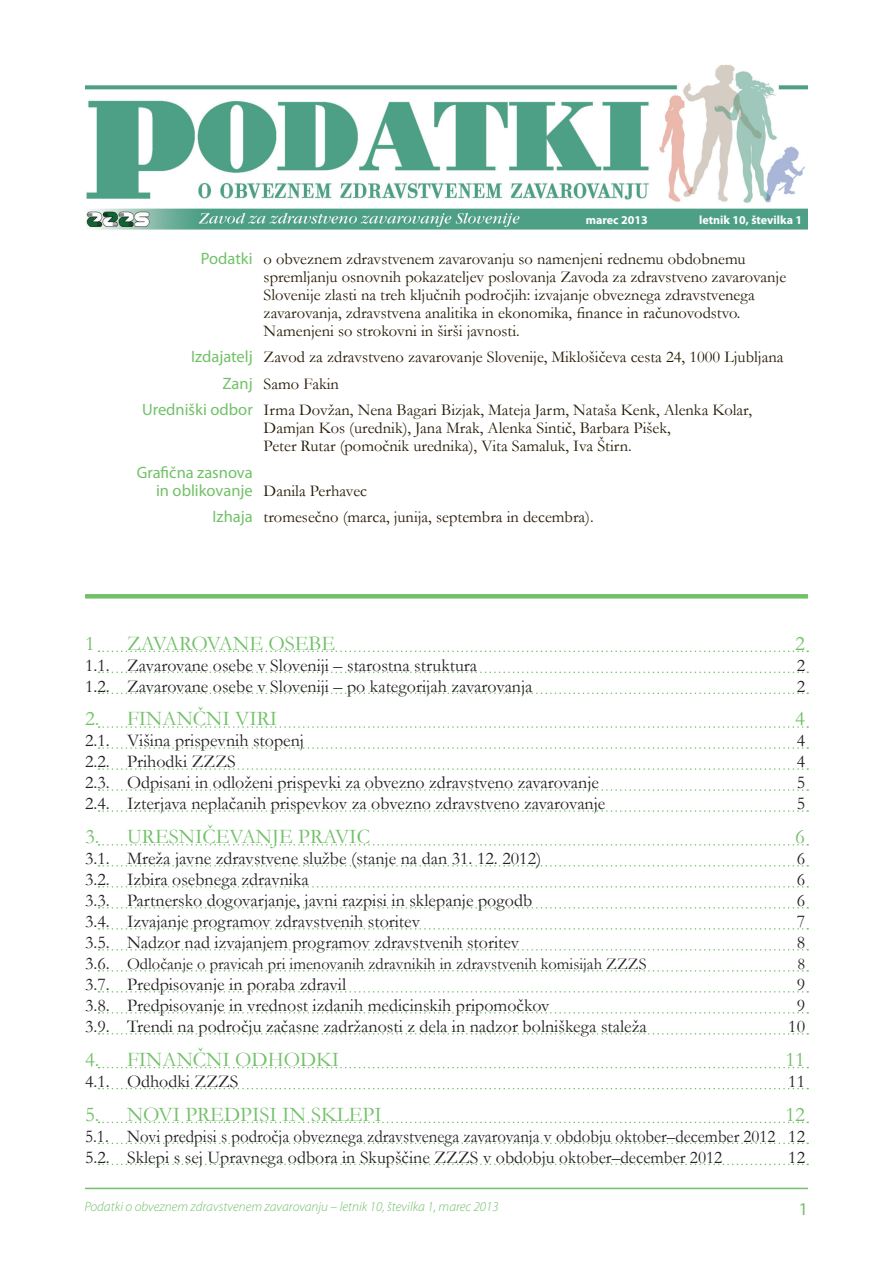
<style>
.page{position:relative;width:893px;height:1263px;background:#fff}
.page>*{position:absolute;margin:0;border:0;box-sizing:border-box;transform-origin:0 0}
.Kazalo_1{font:21px "Garamond";color:#71c167}
.Kazalo_2{font:18px "Garamond";color:#231f20}
.Kazalo_2-2{font:18px "Garamond";color:#231f20;scale:.96 1}
.naslov3{font:18px "Myriad Pro";color:#71c167}
.Kolofon_desno{font:16.5px/18px "Garamond";color:#251a05}
.Kazalo_2-3{font:16.5px "Garamond";color:#231f20}
.Kolofon_levo{font:16.5px/18px "Myriad Pro";color:#71c167;text-align:right}
.t1{font:italic 300 13.5px "Myriad Pro";color:#71c167}
.tabele{font:700 12px "Myriad Pro";color:#fff}
.s1{font-size:18px}
</style>
<div class="page">
<hr style="left:85px;top:1188px;width:723px;height:1px;background:#71c167">
<img style="left:85px;top:64px;width:723px;height:166px">
<svg style="left:99px;top:650px;width:709px;height:2px"></svg>
<svg style="left:99px;top:671px;width:709px;height:2px"></svg>
<svg style="left:99px;top:692px;width:709px;height:2px"></svg>
<svg style="left:99px;top:726px;width:709px;height:2px"></svg>
<svg style="left:99px;top:747px;width:709px;height:2px"></svg>
<svg style="left:99px;top:768px;width:709px;height:2px"></svg>
<svg style="left:99px;top:789px;width:709px;height:2px"></svg>
<svg style="left:99px;top:810px;width:709px;height:2px"></svg>
<svg style="left:99px;top:844px;width:709px;height:1px"></svg>
<svg style="left:99px;top:865px;width:709px;height:1px"></svg>
<svg style="left:99px;top:886px;width:709px;height:1px"></svg>
<svg style="left:99px;top:907px;width:709px;height:1px"></svg>
<svg style="left:99px;top:928px;width:709px;height:1px"></svg>
<svg style="left:99px;top:949px;width:709px;height:1px"></svg>
<svg style="left:99px;top:970px;width:709px;height:1px"></svg>
<svg style="left:99px;top:991px;width:709px;height:1px"></svg>
<svg style="left:99px;top:1012px;width:709px;height:1px"></svg>
<svg style="left:99px;top:1033px;width:709px;height:1px"></svg>
<svg style="left:99px;top:1067px;width:709px;height:1px"></svg>
<svg style="left:99px;top:1088px;width:709px;height:1px"></svg>
<svg style="left:99px;top:1121px;width:709px;height:2px"></svg>
<svg style="left:99px;top:1142px;width:709px;height:2px"></svg>
<svg style="left:99px;top:1163px;width:709px;height:2px"></svg>
<div style="left:85px;top:594px;width:723px;height:5px;background:#71c167"></div>
<p class="Kolofon_levo" style="left:201px;top:249px;width:53px">Podatki</p>
<p class="Kolofon_levo" style="left:191px;top:348px;width:63px">Izdajatelj</p>
<p class="Kolofon_levo" style="left:223px;top:374px;width:32px">Zanj</p>
<p class="Kolofon_levo" style="left:142px;top:401px;width:112px">Uredniški odbor</p>
<p class="Kolofon_levo" style="left:137px;top:463px;width:118px">Grafična zasnova in oblikovanje</p>
<p class="Kolofon_levo" style="left:212px;top:508px;width:42px">Izhaja</p>
<p class="tabele" style="left:586px;top:212px;width:63px">marec 2013</p>
<p class="tabele" style="left:699px;top:212px;width:104px">letnik 10, številka 1</p>
<p class="Kolofon_desno" style="left:264px;top:249px;width:524px">o obveznem zdravstvenem zavarovanju so namenjeni rednemu obdobnemu spremljanju osnovnih pokazateljev poslovanja Zavoda za zdravstveno zavarovanje Slovenije zlasti na treh ključnih področjih: izvajanje obveznega zdravstvenega zavarovanja, zdravstvena analitika in ekonomika, finance in računovodstvo.<br>Namenjeni so strokovni in širši javnosti.</p>
<p class="Kolofon_desno" style="left:264px;top:348px;width:521px">Zavod za zdravstveno zavarovanje Slovenije, Miklošičeva cesta 24, 1000 Ljubljana</p>
<p class="Kolofon_desno" style="left:264px;top:374px;width:77px">Samo Fakin</p>
<p class="Kolofon_desno" style="left:264px;top:401px;width:490px">Irma Dovžan, Nena Bagari Bizjak, Mateja Jarm, Nataša Kenk, Alenka Kolar,<br>Damjan Kos (urednik), Jana Mrak, Alenka Sintič, Barbara Pišek,<br>Peter Rutar (pomočnik urednika), Vita Samaluk, Iva Štirn.</p>
<p class="Kolofon_desno" style="left:264px;top:481px;width:105px">Danila Perhavec</p>
<p class="Kolofon_desno" style="left:264px;top:508px;width:331px">tromesečno (marca, junija, septembra in decembra).</p>
<p class="Kazalo_1" style="left:85px;top:629px;width:11px">1</p>
<p class="Kazalo_1" style="left:127px;top:629px;width:210px">ZAVAROVANE OSEBE</p>
<p class="Kazalo_1" style="left:795px;top:629px;width:11px">2</p>
<p class="Kazalo_2" style="left:85px;top:653px;width:394px">1.1. Zavarovane osebe v Sloveniji – starostna struktura</p>
<p class="Kazalo_2" style="left:797px;top:653px;width:10px">2</p>
<p class="Kazalo_2" style="left:85px;top:674px;width:449px">1.2. Zavarovane osebe v Sloveniji – po kategorijah zavarovanja</p>
<p class="Kazalo_2" style="left:797px;top:674px;width:10px">2</p>
<p class="Kazalo_1" style="left:85px;top:705px;width:194px">2. FINANČNI VIRI</p>
<p class="Kazalo_1" style="left:795px;top:705px;width:11px">4</p>
<p class="Kazalo_2" style="left:85px;top:729px;width:220px">2.1. Višina prispevnih stopenj</p>
<p class="Kazalo_2" style="left:797px;top:729px;width:10px">4</p>
<p class="Kazalo_2" style="left:85px;top:750px;width:152px">2.2. Prihodki ZZZS</p>
<p class="Kazalo_2" style="left:797px;top:750px;width:10px">4</p>
<p class="Kazalo_2" style="left:85px;top:771px;width:516px">2.3. Odpisani in odloženi prispevki za obvezno zdravstveno zavarovanje</p>
<p class="Kazalo_2" style="left:797px;top:771px;width:10px">5</p>
<p class="Kazalo_2" style="left:85px;top:792px;width:522px">2.4. Izterjava neplačanih prispevkov za obvezno zdravstveno zavarovanje</p>
<p class="Kazalo_2" style="left:797px;top:792px;width:10px">5</p>
<p class="Kazalo_1" style="left:85px;top:822px;width:286px">3. URESNIČEVANJE PRAVIC</p>
<p class="Kazalo_1" style="left:795px;top:822px;width:11px">6</p>
<p class="Kazalo_2" style="left:85px;top:846px;width:458px">3.1. Mreža javne zdravstvene službe (stanje na dan 31. 12. 2012)</p>
<p class="Kazalo_2" style="left:797px;top:846px;width:10px">6</p>
<p class="Kazalo_2" style="left:85px;top:867px;width:225px">3.2. Izbira osebnega zdravnika</p>
<p class="Kazalo_2" style="left:797px;top:867px;width:10px">6</p>
<p class="Kazalo_2" style="left:85px;top:888px;width:449px">3.3. Partnersko dogovarjanje, javni razpisi in sklepanje pogodb</p>
<p class="Kazalo_2" style="left:797px;top:888px;width:10px">6</p>
<p class="Kazalo_2" style="left:85px;top:909px;width:337px">3.4. Izvajanje programov zdravstvenih storitev</p>
<p class="Kazalo_2" style="left:797px;top:909px;width:10px">7</p>
<p class="Kazalo_2" style="left:85px;top:930px;width:436px">3.5. Nadzor nad izvajanjem programov zdravstvenih storitev</p>
<p class="Kazalo_2" style="left:797px;top:930px;width:10px">8</p>
<p class="Kazalo_2-3" style="left:85px;top:953px;width:563px"><span class="s1">3.6.</span> Odločanje o pravicah pri imenovanih zdravnikih in zdravstvenih komisijah ZZZS</p>
<p class="Kazalo_2-3" style="left:797px;top:953px;width:9px">8</p>
<p class="Kazalo_2" style="left:85px;top:972px;width:263px">3.7. Predpisovanje in poraba zdravil</p>
<p class="Kazalo_2" style="left:797px;top:972px;width:10px">9</p>
<p class="Kazalo_2" style="left:85px;top:993px;width:466px">3.8. Predpisovanje in vrednost izdanih medicinskih pripomočkov</p>
<p class="Kazalo_2" style="left:797px;top:993px;width:10px">9</p>
<p class="Kazalo_2" style="left:85px;top:1014px;width:563px">3.9. Trendi na področju začasne zadržanosti z dela in nadzor bolniškega staleža</p>
<p class="Kazalo_2" style="left:788px;top:1014px;width:18px">10</p>
<p class="Kazalo_1" style="left:85px;top:1045px;width:256px">4. FINANČNI ODHODKI</p>
<p class="Kazalo_1" style="left:785px;top:1045px;width:21px">11</p>
<p class="Kazalo_2" style="left:85px;top:1069px;width:155px">4.1. Odhodki ZZZS</p>
<p class="Kazalo_2" style="left:788px;top:1069px;width:18px">11</p>
<p class="Kazalo_1" style="left:85px;top:1100px;width:298px">5. NOVI PREDPISI IN SKLEPI</p>
<p class="Kazalo_1" style="left:785px;top:1100px;width:21px">12</p>
<p class="Kazalo_2-2" style="left:85px;top:1124px;width:752px">5.1. Novi predpisi s področja obveznega zdravstvenega zavarovanja v obdobju oktober–december 2012 12</p>
<p class="Kazalo_2" style="left:85px;top:1145px;width:639px">5.2. Sklepi s sej Upravnega odbora in Skupščine ZZZS v obdobju oktober–december 2012</p>
<p class="Kazalo_2" style="left:788px;top:1145px;width:18px">12</p>
<p class="t1" style="left:84px;top:1199px;width:416px">Podatki o obveznem zdravstvenem zavarovanju – letnik 10, številka 1, marec 2013</p>
<p class="naslov3" style="left:799px;top:1197px;width:11px">1</p>
</div>
